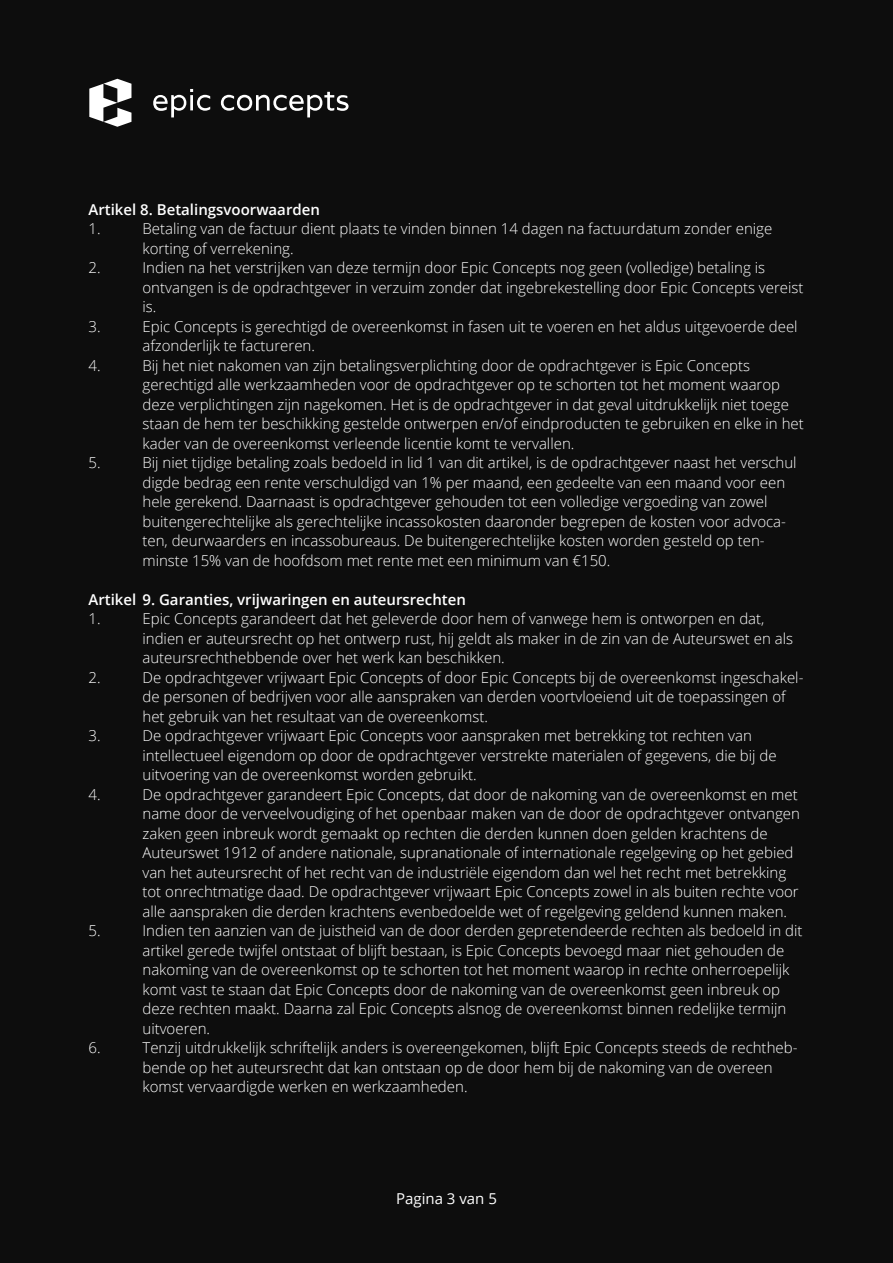
<style>
.page{position:relative;width:893px;height:1263px;background:#0d0d0d}
.page>*{position:absolute;margin:0;border:0;box-sizing:border-box;transform-origin:0 0}
.t1{font:300 15px/19.5px "Open Sans";color:#fff}
.t2{font:600 15px "Open Sans";color:#fff}
.t3{font:15px "Open Sans";color:#fff}
</style>
<div class="page">
<svg style="left:153px;top:89px;width:57px;height:28px"></svg>
<svg style="left:221px;top:92px;width:128px;height:25px"></svg>
<svg style="left:89px;top:79px;width:42px;height:48px"></svg>
<p class="t2" style="left:88px;top:199px;width:233px">Artikel 8. Betalingsvoorwaarden</p>
<p class="t1" style="left:88px;top:218px;width:14px">1.</p>
<p class="t1" style="left:142px;top:218px;width:631px">Betaling van de factuur dient plaats te vinden binnen 14 dagen na factuurdatum zonder enige korting of verrekening.</p>
<p class="t1" style="left:88px;top:257px;width:14px">2.</p>
<p class="t1" style="left:142px;top:257px;width:662px">Indien na het verstrijken van deze termijn door Epic Concepts nog geen (volledige) betaling is ontvangen is de opdrachtgever in verzuim zonder dat ingebrekestelling door Epic Concepts vereist is.</p>
<p class="t1" style="left:88px;top:316px;width:14px">3.</p>
<p class="t1" style="left:142px;top:316px;width:657px">Epic Concepts is gerechtigd de overeenkomst in fasen uit te voeren en het aldus uitgevoerde deel afzonderlijk te factureren.</p>
<p class="t1" style="left:88px;top:355px;width:14px">4.</p>
<p class="t1" style="left:142px;top:355px;width:663px">Bij het niet nakomen van zijn betalingsverplichting door de opdrachtgever is Epic Concepts gerechtigd alle werkzaamheden voor de opdrachtgever op te schorten tot het moment waarop deze verplichtingen zijn nagekomen. Het is de opdrachtgever in dat geval uitdrukkelijk niet toege staan de hem ter beschikking gestelde ontwerpen en/of eindproducten te gebruiken en elke in het kader van de overeenkomst verleende licentie komt te vervallen.</p>
<p class="t1" style="left:88px;top:452px;width:14px">5.</p>
<p class="t1" style="left:142px;top:452px;width:656px">Bij niet tijdige betaling zoals bedoeld in lid 1 van dit artikel, is de opdrachtgever naast het verschul digde bedrag een rente verschuldigd van 1% per maand, een gedeelte van een maand voor een hele gerekend. Daarnaast is opdrachtgever gehouden tot een volledige vergoeding van zowel buitengerechtelijke als gerechtelijke incassokosten daaronder begrepen de kosten voor advoca&shy;ten, deurwaarders en incassobureaus. De buitengerechtelijke kosten worden gesteld op ten&shy;minste 15% van de hoofdsom met rente met een minimum van €150.</p>
<p class="t2" style="left:88px;top:589px;width:379px">Artikel 9. Garanties, vrijwaringen en auteursrechten</p>
<p class="t1" style="left:88px;top:608px;width:14px">1.</p>
<p class="t1" style="left:142px;top:608px;width:652px">Epic Concepts garandeert dat het geleverde door hem of vanwege hem is ontworpen en dat, indien er auteursrecht op het ontwerp rust, hij geldt als maker in de zin van de Auteurswet en als auteursrechthebbende over het werk kan beschikken.</p>
<p class="t1" style="left:88px;top:667px;width:14px">2.</p>
<p class="t1" style="left:142px;top:667px;width:662px">De opdrachtgever vrijwaart Epic Concepts of door Epic Concepts bij de overeenkomst ingeschakel&shy;de personen of bedrijven voor alle aanspraken van derden voortvloeiend uit de toepassingen of het gebruik van het resultaat van de overeenkomst.</p>
<p class="t1" style="left:88px;top:725px;width:14px">3.</p>
<p class="t1" style="left:142px;top:725px;width:636px">De opdrachtgever vrijwaart Epic Concepts voor aanspraken met betrekking tot rechten van intellectueel eigendom op door de opdrachtgever verstrekte materialen of gegevens, die bij de uitvoering van de overeenkomst worden gebruikt.</p>
<p class="t1" style="left:88px;top:784px;width:14px">4.</p>
<p class="t1" style="left:142px;top:784px;width:659px">De opdrachtgever garandeert Epic Concepts, dat door de nakoming van de overeenkomst en met name door de verveelvoudiging of het openbaar maken van de door de opdrachtgever ontvangen zaken geen inbreuk wordt gemaakt op rechten die derden kunnen doen gelden krachtens de Auteurswet 1912 of andere nationale, supranationale of internationale regelgeving op het gebied van het auteursrecht of het recht van de industriële eigendom dan wel het recht met betrekking tot onrechtmatige daad. De opdrachtgever vrijwaart Epic Concepts zowel in als buiten rechte voor alle aanspraken die derden krachtens evenbedoelde wet of regelgeving geldend kunnen maken.</p>
<p class="t1" style="left:88px;top:920px;width:14px">5.</p>
<p class="t1" style="left:142px;top:920px;width:661px">Indien ten aanzien van de juistheid van de door derden gepretendeerde rechten als bedoeld in dit artikel gerede twijfel ontstaat of blijft bestaan, is Epic Concepts bevoegd maar niet gehouden de nakoming van de overeenkomst op te schorten tot het moment waarop in rechte onherroepelijk komt vast te staan dat Epic Concepts door de nakoming van de overeenkomst geen inbreuk op deze rechten maakt. Daarna zal Epic Concepts alsnog de overeenkomst binnen redelijke termijn uitvoeren.</p>
<p class="t1" style="left:88px;top:1037px;width:14px">6.</p>
<p class="t1" style="left:142px;top:1037px;width:656px">Tenzij uitdrukkelijk schriftelijk anders is overeengekomen, blijft Epic Concepts steeds de rechtheb&shy;bende op het auteursrecht dat kan ontstaan op de door hem bij de nakoming van de overeen komst vervaardigde werken en werkzaamheden.</p>
<p class="t3" style="left:396px;top:1188px;width:102px">Pagina 3 van 5</p>
</div>
